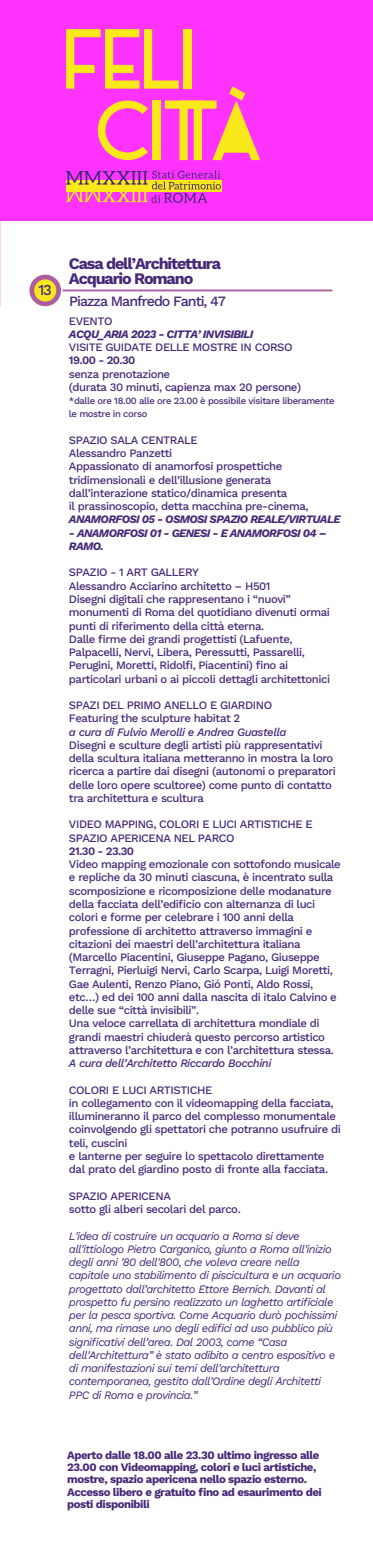
<style>
.page{position:relative;width:373px;height:1561px;background:#fff}
.page>*{position:absolute;margin:0;border:0;box-sizing:border-box;transform-origin:0 0}
.t1{font:700 16.11px/15.1px "Work Sans";letter-spacing:-.07em;color:#452877}
.t2{font:500 15.15px "Work Sans";color:#452877}
.t3{font:500 14.19px "Work Sans";letter-spacing:-.07em;color:#452877}
.t4{font:500 11.37px/13.3px "Work Sans";letter-spacing:-.04em;color:#452877}
.t5{font:italic 11.37px/13.3px "Work Sans";letter-spacing:-.05em;color:#452877}
.t6{font:700 11.37px/12.3px "Work Sans";letter-spacing:-.04em;color:#452877}
.t7{font:italic 700 11.37px/13.3px "Work Sans";letter-spacing:-.05em;color:#452877}
.t8{font:italic 500 11.37px "Work Sans";letter-spacing:-.04em;color:#452877}
.t9{font:600 11.37px "Work Sans";letter-spacing:-.05em;color:#452877}
.t10{font:500 9.48px/13.3px "Work Sans";letter-spacing:-.04em;color:#452877}
</style>
<div class="page">
<div style="left:0;top:0;width:373px;height:221px;background:#f3f"></div>
<svg style="left:66px;top:29px;width:194px;height:131px"></svg>
<div style="left:66px;top:181px;width:156px;height:11px;background:#f9e81a"></div>
<svg style="left:66px;top:171px;width:155px;height:32px"></svg>
<div style="left:32px;top:277px;width:27px;height:27px;background:#f8e71e;border-radius:50%"></div>
<div style="left:29px;top:275px;width:32px;height:31px;border:5px solid #ad5ea0;border-radius:50%"></div>
<hr style="left:63px;top:289px;width:269px;height:2px;background:#ad5ea0">
<hr style="left:0;top:1560px;width:373px;height:1px;background:#f3f">
<hr style="left:372px;top:50px;width:1px;height:663px;background:#f3f">
<h2 class="t2" style="left:38px;top:279px;width:15px">13</h2>
<h1 class="t1" style="left:69px;top:255px;width:154px">Casa dell’Architettura<br>Acquario Romano</h1>
<p class="t3" style="left:69px;top:290px;width:158px">Piazza Manfredo Fanti, 47</p>
<p class="t4" style="left:69px;top:313px;width:45px">EVENTO</p>
<p class="t7" style="left:69px;top:326px;width:186px">ACQU_ARIA 2023 - CITTA’ INVISIBILI</p>
<p class="t4" style="left:69px;top:340px;width:225px">VISITE GUIDATE DELLE MOSTRE IN CORSO</p>
<p class="t9" style="left:69px;top:352px;width:68px">19.00 - 20.30</p>
<p class="t4" style="left:69px;top:366px;width:233px">senza prenotazione<br>(durata 30 minuti, capienza max 20 persone)</p>
<p class="t10" style="left:69px;top:394px;width:267px">*dalle ore 18.00 alle ore 23.00 è possibile visitare liberamente le mostre in corso</p>
<p class="t4" style="left:69px;top:433px;width:241px">SPAZIO SALA CENTRALE<br>Alessandro Panzetti<br>Appassionato di anamorfosi prospettiche tridimensionali e dell’illusione generata dall’interazione statico/dinamica presenta<br>il prassinoscopio, detta macchina pre-cinema,</p>
<p class="t7" style="left:69px;top:512px;width:273px">ANAMORFOSI 05 - OSMOSI SPAZIO REALE/VIRTUALE</p>
<p class="t7" style="left:69px;top:525px;width:259px">- ANAMORFOSI 01 - GENESI - E ANAMORFOSI 04 –<br>RAMO.</p>
<p class="t4" style="left:69px;top:565px;width:263px">SPAZIO - 1 ART GALLERY<br>Alessandro Acciarino architetto – H501<br>Disegni digitali che rappresentano i “nuovi” monumenti di Roma del quotidiano divenuti ormai punti di riferimento della città eterna.<br>Dalle firme dei grandi progettisti (Lafuente, Palpacelli, Nervi, Libera, Peressutti, Passarelli, Perugini, Moretti, Ridolfi, Piacentini) fino ai particolari urbani o ai piccoli dettagli architettonici</p>
<p class="t4" style="left:69px;top:698px;width:205px">SPAZI DEL PRIMO ANELLO E GIARDINO<br>Featuring the sculpture habitat 2</p>
<p class="t8" style="left:69px;top:723px;width:219px">a cura di Fulvio Merolli e Andrea Guastella</p>
<p class="t4" style="left:69px;top:738px;width:268px">Disegni e sculture degli artisti più rappresentativi della scultura italiana metteranno in mostra la loro ricerca a partire dai disegni (autonomi o preparatori delle loro opere scultoree) come punto di contatto tra architettura e scultura</p>
<p class="t4" style="left:69px;top:817px;width:245px">VIDEO MAPPING, COLORI E LUCI ARTISTICHE E<br>SPAZIO APERICENA NEL PARCO</p>
<p class="t9" style="left:69px;top:842px;width:67px">21.30 - 23.30</p>
<p class="t4" style="left:69px;top:857px;width:273px">Video mapping emozionale con sottofondo musicale e repliche da 30 minuti ciascuna, è incentrato sulla scomposizione e ricomposizione delle modanature della facciata dell’edificio con alternanza di luci colori e forme per celebrare i 100 anni della professione di architetto attraverso immagini e citazioni dei maestri dell’architettura italiana (Marcello Piacentini, Giuseppe Pagano, Giuseppe Terragni, Pierluigi Nervi, Carlo Scarpa, Luigi Moretti, Gae Aulenti, Renzo Piano, Gió Ponti, Aldo Rossi, etc…) ed dei 100 anni dalla nascita di italo Calvino e delle sue “città invisibili”.<br>Una veloce carrellata di architettura mondiale di grandi maestri chiuderà questo percorso artistico attraverso l’architettura e con l’architettura stessa.</p>
<p class="t8" style="left:69px;top:1054px;width:204px">A cura dell’Architetto Riccardo Bocchini</p>
<p class="t4" style="left:69px;top:1082px;width:273px">COLORI E LUCI ARTISTICHE<br>in collegamento con il videomapping della facciata, illumineranno il parco del complesso monumentale coinvolgendo gli spettatori che potranno usufruire di teli, cuscini<br>e lanterne per seguire lo spettacolo direttamente dal prato del giardino posto di fronte alla facciata.</p>
<p class="t4" style="left:69px;top:1188px;width:173px">SPAZIO APERICENA<br>sotto gli alberi secolari del parco.</p>
<p class="t5" style="left:69px;top:1228px;width:273px">L'idea di costruire un acquario a Roma si deve all'ittiologo Pietro Carganico, giunto a Roma all'inizio degli anni '80 dell'800, che voleva creare nella capitale uno stabilimento di piscicultura e un acquario progettato dall’architetto Ettore Bernich. Davanti al prospetto fu persino realizzato un laghetto artificiale per la pesca sportiva. Come Acquario durò pochissimi anni, ma rimase uno degli edifici ad uso pubblico più significativi dell’area. Dal 2003, come “Casa dell'Architettura” è stato adibito a centro espositivo e di manifestazioni sui temi dell'architettura contemporanea, gestito dall'Ordine degli Architetti PPC di Roma e provincia.”</p>
<p class="t6" style="left:67px;top:1448px;width:256px">Aperto dalle 18.00 alle 23.30 ultimo ingresso alle 23.00 con Videomapping, colori e luci artistiche, mostre, spazio apericena nello spazio esterno.<br>Accesso libero e gratuito fino ad esaurimento dei posti disponibili</p>
</div>
